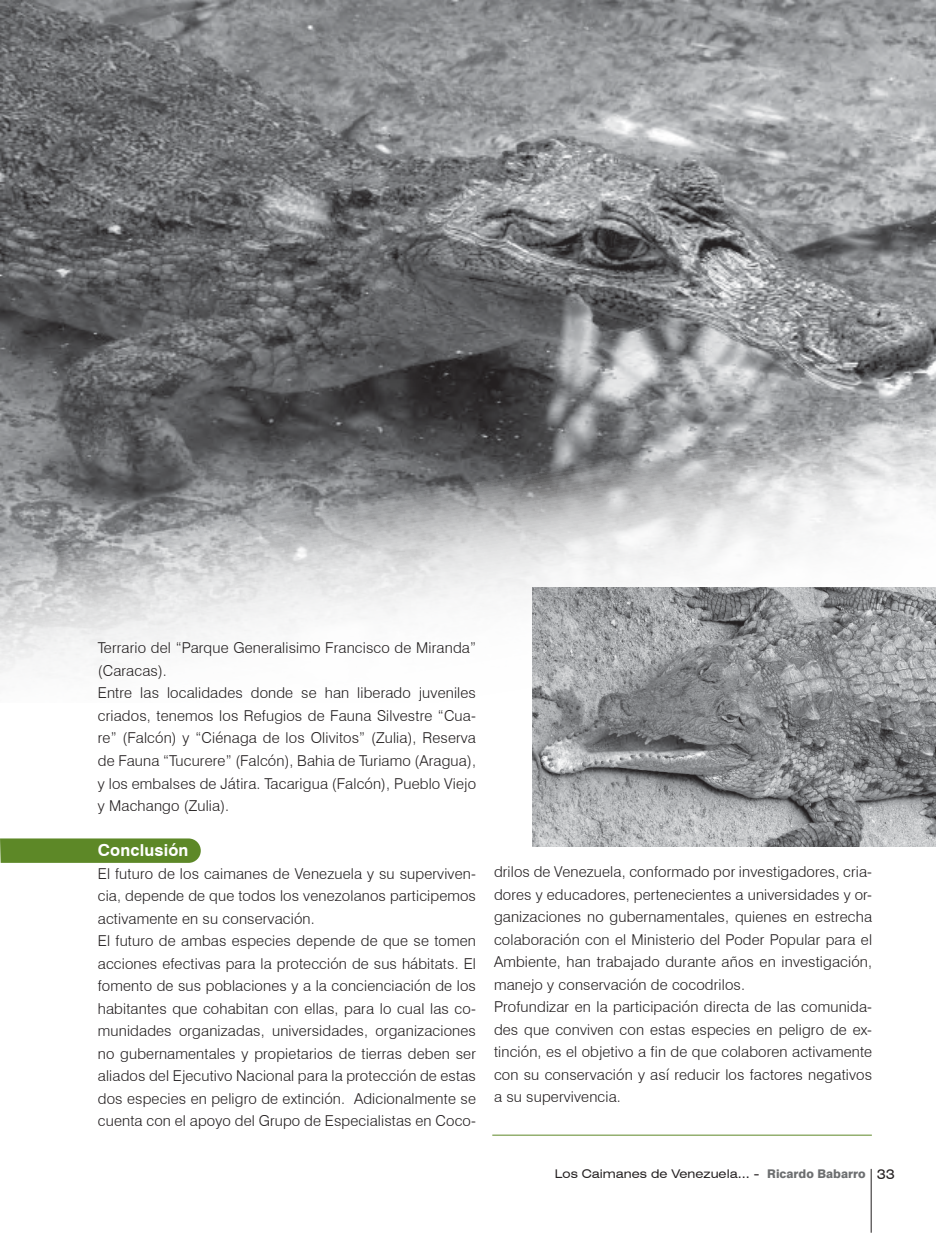
<style>
.page{position:relative;width:936px;height:1234px;background:#fff}
.page>*{position:absolute;margin:0;border:0;box-sizing:border-box;transform-origin:0 0}
.TEXTO_GENERAL{font:700 16.5px "Swiss 721 BT";letter-spacing:.01em;color:#fff}
.TEXTO_GENERAL-2{font:300 15px/22.5px "Swiss 721 BT";letter-spacing:.01em;color:#231f20;text-align:justify}
.t1{font:expanded 12px "Swiss 721 BT";color:#231f20}
.s1{font-weight:800;font-stretch:normal;color:#6d6f71}
.s2{font-size:13.5px}
</style>
<div class="page">
<hr style="left:870px;top:1168px;width:1px;height:64px;background:#231f20">
<div style="left:0;top:838px;width:201px;height:24px;background:#5d8827"></div>
<hr style="left:492px;top:1134px;width:379px;height:1px;background:#5d8827">
<img style="left:0;top:0;width:935px;height:673px">
<img style="left:532px;top:588px;width:403px;height:258px">
<p class="TEXTO_GENERAL-2" style="left:98px;top:636px;width:379px">Terrario del “Parque Generalisimo Francisco de Miranda” (Caracas).</p>
<p class="TEXTO_GENERAL-2" style="left:98px;top:681px;width:379px">Entre las localidades donde se han liberado juveniles criados, tenemos los Refugios de Fauna Silvestre “Cua&shy;re” (Falcón) y “Ciénaga de los Olivitos” (Zulia), Reserva de Fauna “Tucurere” (Falcón), Bahia de Turiamo (Aragua), y los embalses de Játira. Tacarigua (Falcón), Pueblo Viejo y Machango (Zulia).</p>
<p class="TEXTO_GENERAL" style="left:98px;top:840px;width:92px">Conclusión</p>
<p class="TEXTO_GENERAL-2" style="left:98px;top:861px;width:379px">El futuro de los caimanes de Venezuela y su superviven&shy;cia, depende de que todos los venezolanos participemos activamente en su conservación.</p>
<p class="TEXTO_GENERAL-2" style="left:98px;top:929px;width:379px">El futuro de ambas especies depende de que se tomen acciones efectivas para la protección de sus hábitats. El fomento de sus poblaciones y a la concienciación de los habitantes que cohabitan con ellas, para lo cual las co&shy;munidades organizadas, universidades, organizaciones no gubernamentales y propietarios de tierras deben ser aliados del Ejecutivo Nacional para la protección de estas dos especies en peligro de extinción. Adicionalmente se cuenta con el apoyo del Grupo de Especialistas en Coco-</p>
<p class="TEXTO_GENERAL-2" style="left:494px;top:860px;width:379px">drilos de Venezuela, conformado por investigadores, cria&shy;dores y educadores, pertenecientes a universidades y or&shy;ganizaciones no gubernamentales, quienes en estrecha colaboración con el Ministerio del Poder Popular para el Ambiente, han trabajado durante años en investigación, manejo y conservación de cocodrilos.</p>
<p class="TEXTO_GENERAL-2" style="left:494px;top:995px;width:379px">Profundizar en la participación directa de las comunida&shy;des que conviven con estas especies en peligro de ex&shy;tinción, es el objetivo a fin de que colaboren activamente con su conservación y así reducir los factores negativos a su supervivencia.</p>
<p class="t1" style="left:555px;top:1166px;width:341px">Los Caimanes de Venezuela... - <span class="s1">Ricardo Babarro</span> <span class="s2">33</span></p>
</div>
